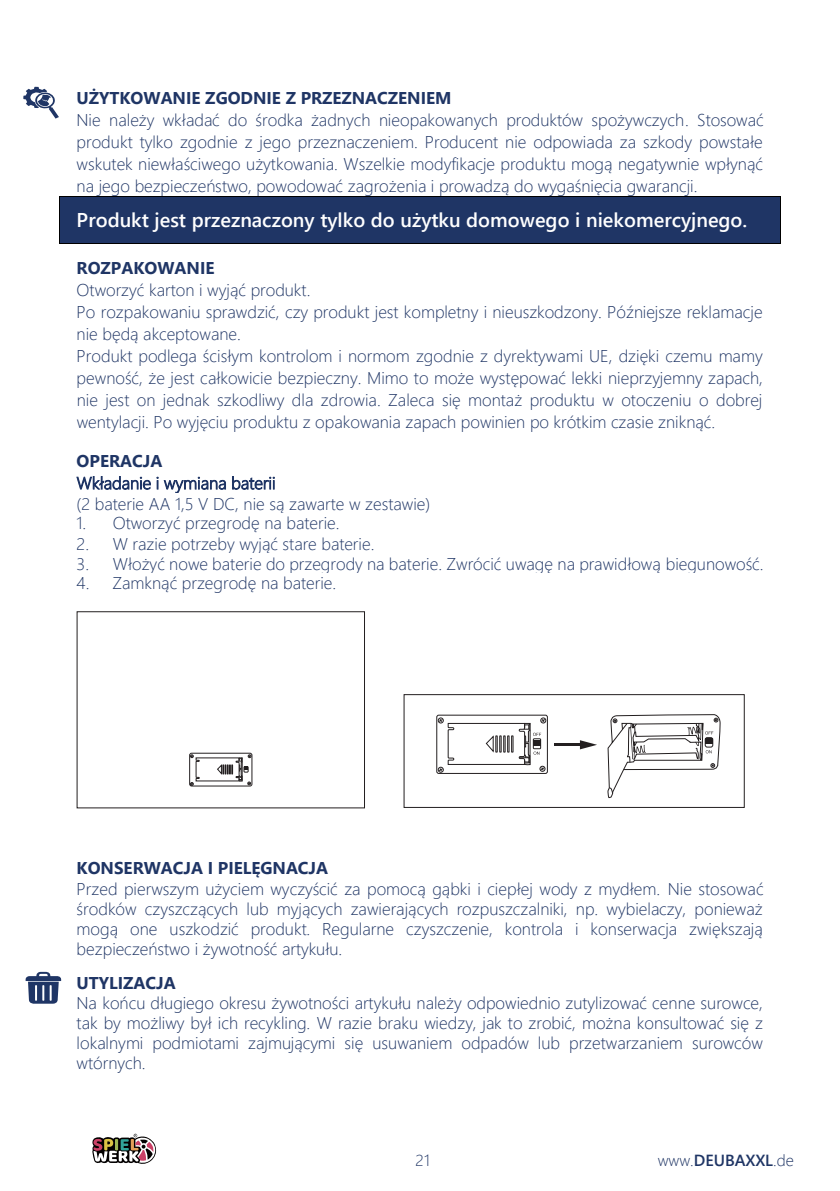
<style>
.page{position:relative;width:840px;height:1191px;background:#fff}
.page>*{position:absolute;margin:0;border:0;box-sizing:border-box;transform-origin:0 0}
.t1{font:600 20px "Segoe UI";color:#fff}
.t2{font:300 17px/22px "Segoe UI";color:#1f3565;text-align:justify}
.t3{font:700 17px "Segoe UI";color:#1f3565}
.t4{font:600 16px "Segoe UI";color:#1f3565}
.t5{font:300 16px "Segoe UI";color:#1f3565}
.s1{font-weight:300}
</style>
<div class="page">
<div style="left:60px;top:197px;width:720px;height:46px;background:#1f3565"></div>
<hr style="left:60px;top:196px;width:720px;height:1px;background:#000">
<hr style="left:60px;top:243px;width:720px;height:1px;background:#000">
<hr style="left:59px;top:197px;width:1px;height:46px;background:#000">
<hr style="left:780px;top:197px;width:1px;height:46px;background:#000">
<svg style="left:76px;top:476px;width:150px;height:17px"></svg>
<svg style="left:232px;top:476px;width:43px;height:14px"></svg>
<svg style="left:26px;top:972px;width:35px;height:31px"></svg>
<svg style="left:23px;top:87px;width:36px;height:32px"></svg>
<div style="left:189px;top:753px;width:63px;height:33px;border:1px solid #231f20;border-radius:2px"></div>
<div style="left:436px;top:715px;width:111px;height:58px;border:1px solid #231f20;border-radius:2px"></div>
<div style="left:77px;top:611px;width:287px;height:197px;border:1px solid #231f20"></div>
<hr style="left:554px;top:744px;width:29px;height:2px;background:#231f20">
<svg style="left:579px;top:740px;width:18px;height:9px"></svg>
<div style="left:404px;top:694px;width:340px;height:113px;border:1px solid #231f20"></div>
<svg style="left:190px;top:754px;width:61px;height:31px"></svg>
<svg style="left:438px;top:718px;width:108px;height:54px"></svg>
<svg style="left:607px;top:714px;width:113px;height:94px"></svg>
<svg style="left:92px;top:1133px;width:65px;height:31px"></svg>
<p class="t3" style="left:77px;top:82px;width:376px">UŻYTKOWANIE ZGODNIE Z PRZEZNACZENIEM</p>
<p class="t2" style="left:77px;top:107px;width:688px">Nie należy wkładać do środka żadnych nieopakowanych produktów spożywczych. Stosować produkt tylko zgodnie z jego przeznaczeniem. Producent nie odpowiada za szkody powstałe wskutek niewłaściwego użytkowania. Wszelkie modyfikacje produktu mogą negatywnie wpłynąć na jego bezpieczeństwo, powodować zagrożenia i prowadzą do wygaśnięcia gwarancji.</p>
<p class="t1" style="left:77px;top:201px;width:672px">Produkt jest przeznaczony tylko do użytku domowego i niekomercyjnego.</p>
<p class="t3" style="left:77px;top:252px;width:139px">ROZPAKOWANIE</p>
<p class="t2" style="left:77px;top:277px;width:687px;text-align:left">Otworzyć karton i wyjąć produkt.<br>Po rozpakowaniu sprawdzić, czy produkt jest kompletny i nieuszkodzony. Późniejsze reklamacje nie będą akceptowane.<br>Produkt podlega ścisłym kontrolom i normom zgodnie z dyrektywami UE, dzięki czemu mamy pewność, że jest całkowicie bezpieczny. Mimo to może występować lekki nieprzyjemny zapach, nie jest on jednak szkodliwy dla zdrowia. Zaleca się montaż produktu w otoczeniu o dobrej wentylacji. Po wyjęciu produktu z opakowania zapach powinien po krótkim czasie zniknąć.</p>
<p class="t3" style="left:77px;top:444px;width:87px">OPERACJA</p>
<p class="t2" style="left:77px;top:471px;width:355px;line-height:20.4px">Wkładanie i wymiana baterii<br>(2 baterie AA 1,5 V DC, nie są zawarte w zestawie)</p>
<p class="t2" style="left:77px;top:511px;width:264px">1. Otworzyć przegrodę na baterie.</p>
<p class="t2" style="left:77px;top:531px;width:299px">2. W razie potrzeby wyjąć stare baterie.</p>
<p class="t2" style="left:77px;top:551px;width:688px">3. Włożyć nowe baterie do przegrody na baterie. Zwrócić uwagę na prawidłową biegunowość.</p>
<p class="t2" style="left:77px;top:571px;width:261px">4. Zamknąć przegrodę na baterie.</p>
<p class="t3" style="left:77px;top:852px;width:253px">KONSERWACJA I PIELĘGNACJA</p>
<p class="t2" style="left:77px;top:877px;width:688px;line-height:20px">Przed pierwszym użyciem wyczyścić za pomocą gąbki i ciepłej wody z mydłem. Nie stosować środków czyszczących lub myjących zawierających rozpuszczalniki, np. wybielaczy, ponieważ mogą one uszkodzić produkt. Regularne czyszczenie, kontrola i konserwacja zwiększają bezpieczeństwo i żywotność artykułu.</p>
<p class="t3" style="left:77px;top:966px;width:101px">UTYLIZACJA</p>
<p class="t2" style="left:77px;top:991px;width:687px;line-height:20px">Na końcu długiego okresu żywotności artykułu należy odpowiednio zutylizować cenne surowce, tak by możliwy był ich recykling. W razie braku wiedzy, jak to zrobić, można konsultować się z lokalnymi podmiotami zajmującymi się usuwaniem odpadów lub przetwarzaniem surowców wtórnych.</p>
<p class="t5" style="left:415px;top:1145px;width:16px">21</p>
<p class="t4" style="left:657px;top:1145px;width:137px"><span class="s1">www.</span>DEUBAXXL<span class="s1">.de</span></p>
</div>
